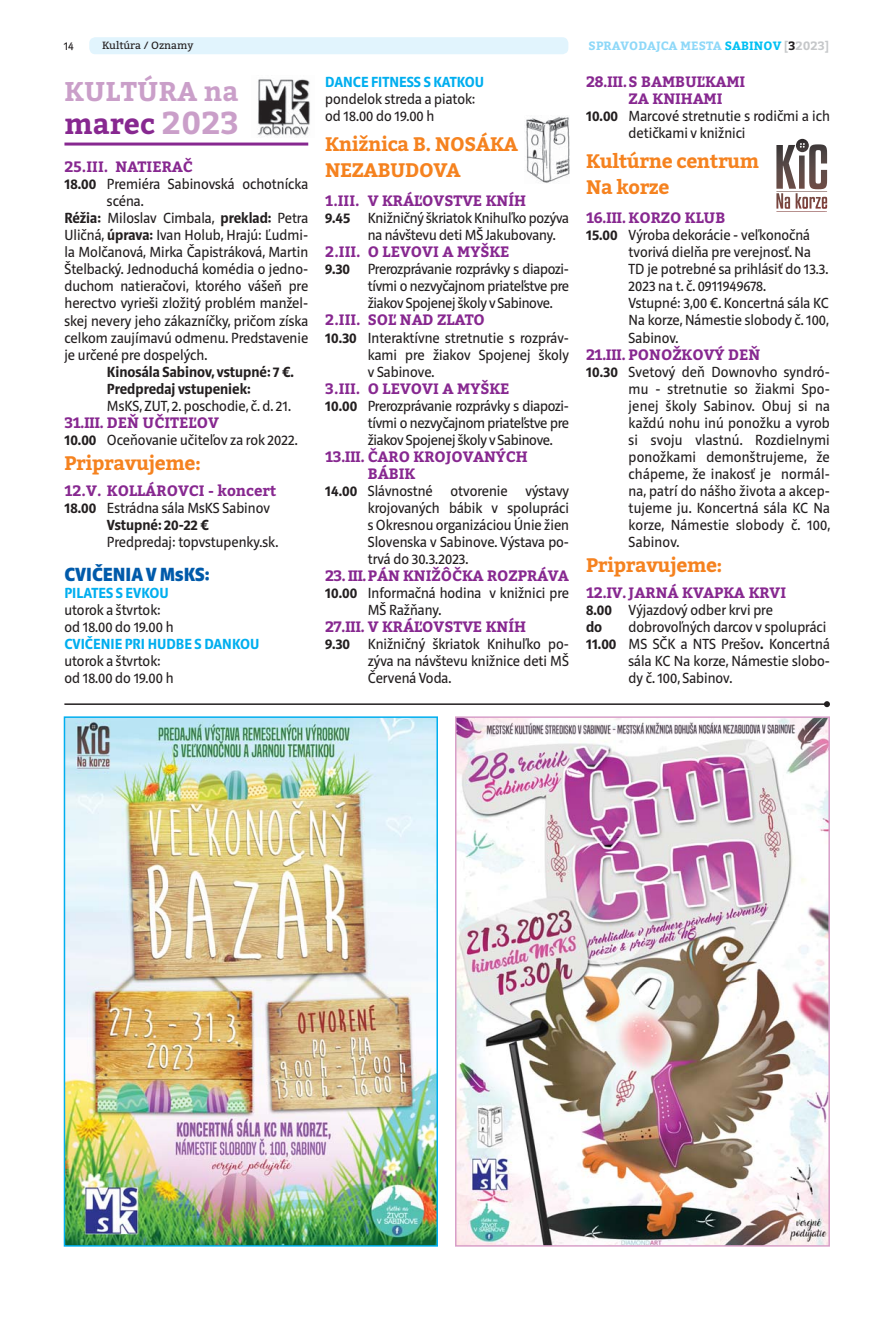
<style>
.page{position:relative;width:893px;height:1319px;background:#fff}
.page>*{position:absolute;margin:0;border:0;box-sizing:border-box;transform-origin:0 0}
.t1{font:700 28.5px "Bitter";color:#872890}
.t2{font:700 27px "Bitter";letter-spacing:.01em;color:#ca9fc9}
.t3{font:700 19.5px/25.5px "Bitter";letter-spacing:-.02em;color:#f5821f}
.t4{font:900 19.5px "Riga";color:#005aaa}
.t5{font:15px/17px "Riga";color:#231f20}
.t6{font:700 15px/17px "Bitter";color:#872890}
.t7{font:700 15px "Riga";color:#00aeef}
.t8{font:700 15px/17px "Riga";color:#231f20}
.t9{font:700 12px "Bitter";letter-spacing:.01em;color:#8ed8f8}
.t10{font:12px "Riga";color:#231f20}
.t11{font:10.5px "Bitter";color:#231f20}
.s1{color:#00c0f3}
.s2{color:#c6c8ca}
.s3{color:#231f20}
.s4{font-size:31.5px;color:#ca9fc9}
.s5{font-weight:700}
</style>
<div class="page">
<div style="left:89px;top:37px;width:479px;height:17px;background:#e1f4fd;border-radius:6px"></div>
<img style="left:257px;top:79px;width:53px;height:58px">
<img style="left:526px;top:116px;width:43px;height:67px">
<svg style="left:776px;top:139px;width:51px;height:73px"></svg>
<hr style="left:64px;top:142px;width:244px;height:3px;background:#872890">
<img style="left:458px;top:719px;width:369px;height:524px">
<div style="left:455px;top:716px;width:375px;height:530px;border:2px solid #d89fc8"></div>
<img style="left:67px;top:719px;width:368px;height:524px">
<div style="left:64px;top:716px;width:374px;height:530px;border:2px solid #00aeef"></div>
<hr style="left:64px;top:703px;width:763px;height:1px;background:#231f20">
<svg style="left:824px;top:701px;width:6px;height:6px"></svg>
<p class="t10" style="left:64px;top:40px;width:12px">14</p>
<p class="t11" style="left:102px;top:40px;width:93px">Kultúra / Oznamy</p>
<p class="t9" style="left:589px;top:40px;width:242px">SPRAVODAJCA MESTA <span class="s1">SABINOV</span> <span class="s2">[</span><span class="s3">3</span><span class="s2">2023]</span></p>
<h2 class="t2" style="left:65px;top:78px;width:176px">KULTÚRA na</h2>
<h1 class="t1" style="left:64px;top:110px;width:176px">marec <span class="s4">2023</span></h1>
<p class="t6" style="left:64px;top:159px;width:130px">25.III. NATIERAČ</p>
<p class="t5" style="left:64px;top:176px;width:245px"><span class="s5">18.00</span> Premiéra Sabinovská ochotnícka</p>
<p class="t5" style="left:107px;top:193px;width:38px">scéna.</p>
<p class="t5" style="left:64px;top:210px;width:245px"><span class="s5">Réžia:</span> Miloslav Cimbala, <span class="s5">preklad:</span> Petra</p>
<p class="t5" style="left:64px;top:227px;width:245px">Uličná, <span class="s5">úprava:</span> Ivan Holub, Hrajú: Ľudmi-</p>
<p class="t5" style="left:64px;top:244px;width:245px">la Molčanová, Mirka Čapistráková, Martin</p>
<p class="t5" style="left:64px;top:261px;width:245px">Štelbacký. Jednoduchá komédia o jedno-</p>
<p class="t5" style="left:64px;top:278px;width:245px">duchom natieračovi, ktorého vášeň pre</p>
<p class="t5" style="left:64px;top:296px;width:245px">herectvo vyrieši zložitý problém manžel-</p>
<p class="t5" style="left:64px;top:313px;width:245px">skej nevery jeho zákazníčky, pričom získa</p>
<p class="t5" style="left:64px;top:330px;width:245px">celkom zaujímavú odmenu. Predstavenie</p>
<p class="t5" style="left:64px;top:347px;width:144px">je určené pre dospelých.</p>
<p class="t8" style="left:107px;top:364px;width:188px">Kinosála Sabinov, vstupné: 7 €.<br>Predpredaj vstupeniek:</p>
<p class="t5" style="left:107px;top:398px;width:186px">MsKS, ZUT, 2. poschodie, č. d. 21.</p>
<p class="t6" style="left:64px;top:414px;width:156px">31.III. DEŇ UČITEĽOV</p>
<p class="t5" style="left:64px;top:432px;width:235px"><span class="s5">10.00</span> Oceňovanie učiteľov za rok 2022.</p>
<h3 class="t3" style="left:64px;top:451px;width:138px">Pripravujeme:</h3>
<p class="t6" style="left:64px;top:482px;width:214px">12.V. KOLLÁROVCI - koncert</p>
<p class="t5" style="left:107px;top:500px;width:164px;text-indent:-43px"><span class="s5">18.00</span> Estrádna sála MsKS Sabinov<br><span class="s5">Vstupné: 20-22 €</span></p>
<p class="t5" style="left:107px;top:534px;width:173px">Predpredaj: topvstupenky.sk.</p>
<h3 class="t4" style="left:64px;top:565px;width:147px">CVIČENIA V MsKS:</h3>
<p class="t7" style="left:64px;top:585px;width:106px">PILATES S EVKOU</p>
<p class="t5" style="left:64px;top:602px;width:111px">utorok a štvrtok: od 18.00 do 19.00 h</p>
<p class="t7" style="left:64px;top:636px;width:196px">CVIČENIE PRI HUDBE S DANKOU</p>
<p class="t5" style="left:64px;top:653px;width:111px">utorok a štvrtok: od 18.00 do 19.00 h</p>
<p class="t7" style="left:325px;top:75px;width:160px">DANCE FITNESS S KATKOU</p>
<p class="t5" style="left:325px;top:91px;width:152px">pondelok streda a piatok: od 18.00 do 19.00 h</p>
<h3 class="t3" style="left:325px;top:132px;width:194px">Knižnica B. NOSÁKA<br>NEZABUDOVA</h3>
<p class="t6" style="left:325px;top:193px;width:202px">1.III. V KRÁĽOVSTVE KNÍH</p>
<p class="t5" style="left:368px;top:210px;width:203px;text-indent:-43px"><span class="s5">9.45</span> Knižničný škriatok Knihuľko pozýva na návštevu deti MŠ Jakubovany.</p>
<p class="t6" style="left:325px;top:244px;width:186px">2.III. O LEVOVI A MYŠKE</p>
<p class="t5" style="left:368px;top:261px;width:203px;text-align:justify;text-indent:-43px"><span class="s5">9.30</span> Prerozprávanie rozprávky s diapozi&shy;tívmi o nezvyčajnom priateľstve pre žiakov Spojenej školy v Sabinove.</p>
<p class="t6" style="left:325px;top:312px;width:161px">2.III. SOĽ NAD ZLATO</p>
<p class="t5" style="left:368px;top:330px;width:203px;text-align:justify;text-indent:-43px"><span class="s5">10.30</span> Interaktívne stretnutie s rozpráv&shy;kami pre žiakov Spojenej školy v Sabinove.</p>
<p class="t6" style="left:325px;top:380px;width:186px">3.III. O LEVOVI A MYŠKE</p>
<p class="t5" style="left:368px;top:398px;width:203px;text-align:justify;text-indent:-43px"><span class="s5">10.00</span> Prerozprávanie rozprávky s diapozi&shy;tívmi o nezvyčajnom priateľstve pre žiakov Spojenej školy v Sabinove.</p>
<p class="t6" style="left:368px;top:448px;width:161px;text-indent:-43px">13.III. ČARO KROJOVANÝCH<br>BÁBIK</p>
<p class="t5" style="left:368px;top:483px;width:203px;text-align:justify;text-indent:-43px"><span class="s5">14.00</span> Slávnostné otvorenie výstavy krojovaných bábik v spolupráci s Okresnou organizáciou Únie žien Slovenska v Sabinove. Výstava po&shy;trvá do 30.3.2023.</p>
<p class="t6" style="left:325px;top:567px;width:245px">23. III. PÁN KNIŽÔČKA ROZPRÁVA</p>
<p class="t5" style="left:368px;top:585px;width:203px;text-indent:-43px"><span class="s5">10.00</span> Informačná hodina v knižnici pre<br>MŠ Ražňany.</p>
<p class="t6" style="left:325px;top:618px;width:202px">27.III. V KRÁĽOVSTVE KNÍH</p>
<p class="t5" style="left:368px;top:636px;width:203px;text-align:justify;text-indent:-43px"><span class="s5">9.30</span> Knižničný škriatok Knihuľko po&shy;zýva na návštevu knižnice deti MŠ Červená Voda.</p>
<p class="t6" style="left:629px;top:74px;width:118px;text-indent:-43px">28.III. S BAMBUĽKAMI<br>ZA KNIHAMI</p>
<p class="t5" style="left:629px;top:108px;width:203px;text-indent:-43px"><span class="s5">10.00</span> Marcové stretnutie s rodičmi a ich detičkami v knižnici</p>
<h3 class="t3" style="left:586px;top:149px;width:175px">Kultúrne centrum<br>Na korze</h3>
<p class="t6" style="left:586px;top:210px;width:141px">16.III. KORZO KLUB</p>
<p class="t5" style="left:629px;top:227px;width:202px;text-indent:-43px"><span class="s5">15.00</span> Výroba dekorácie - veľkonočná tvorivá dielňa pre verejnosť. Na<br>TD je potrebné sa prihlásiť do 13.3.<br>2023 na t. č. 0911949678.<br>Vstupné: 3,00 €. Koncertná sála KC<br>Na korze, Námestie slobody č. 100,<br>Sabinov.</p>
<p class="t6" style="left:586px;top:346px;width:176px">21.III. PONOŽKOVÝ DEŇ</p>
<p class="t5" style="left:629px;top:364px;width:203px;text-align:justify;text-indent:-43px"><span class="s5">10.30</span> Svetový deň Downovho syndró&shy;mu - stretnutie so žiakmi Spo&shy;jenej školy Sabinov. Obuj si na každú nohu inú ponožku a vyrob si svoju vlastnú. Rozdielnymi ponožkami demonštrujeme, že chápeme, že inakosť je normál&shy;na, patrí do nášho života a akcep&shy;tujeme ju. Koncertná sála KC Na korze, Námestie slobody č. 100, Sabinov.</p>
<h3 class="t3" style="left:586px;top:553px;width:138px">Pripravujeme:</h3>
<p class="t6" style="left:586px;top:584px;width:202px">12.IV. JARNÁ KVAPKA KRVI</p>
<p class="t5" style="left:586px;top:602px;width:188px"><span class="s5">8.00</span> Výjazdový odber krvi pre <span class="s5">do</span></p>
<p class="t5" style="left:629px;top:619px;width:199px">dobrovoľných darcov v spolupráci</p>
<p class="t5" style="left:586px;top:636px;width:245px"><span class="s5">11.00</span> MS SČK a NTS Prešov<span class="s5">.</span> Koncertná</p>
<p class="t5" style="left:629px;top:653px;width:203px">sála KC Na korze, Námestie slobo-</p>
<p class="t5" style="left:629px;top:670px;width:105px">dy č. 100, Sabinov.</p>
</div>
